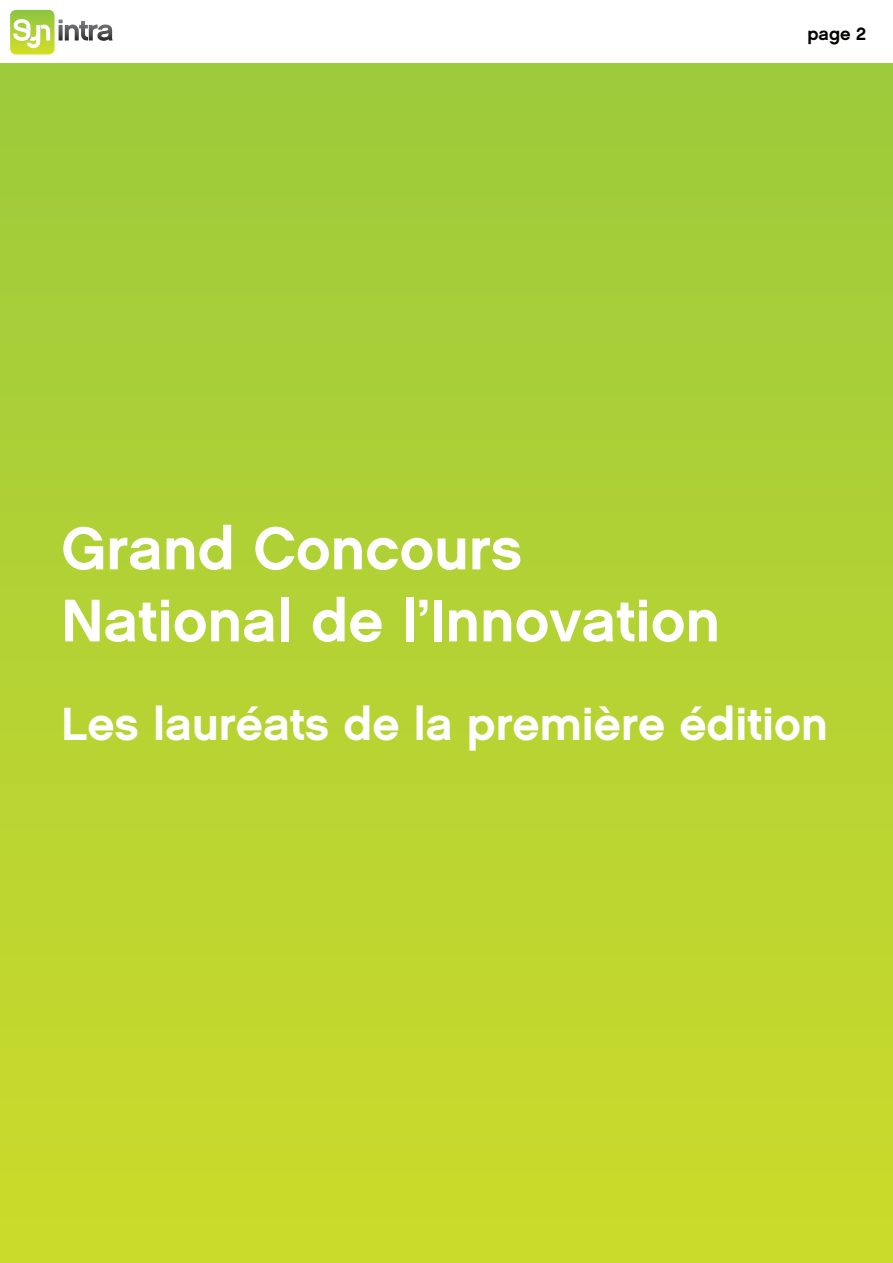
<style>
.page{position:relative;width:893px;height:1263px;background:#fff}
.page>*{position:absolute;margin:0;border:0;box-sizing:border-box;transform-origin:0 0}
.t1{font:60px/72px "Chalet New York Nineteen Sixty";color:#fff}
.t2{font:46.5px "Chalet New York Nineteen Sixty";color:#fff}
.t3{font:18px "Chalet New York Nineteen Sixty";color:#040503}
</style>
<div class="page">
<div style="left:0;top:64px;width:893px;height:1199px;background:linear-gradient(to bottom,#9cca3c,#ccdb2b)"></div>
<svg style="left:10px;top:10px;width:45px;height:45px"></svg>
<svg style="left:59px;top:19px;width:54px;height:22px"></svg>
<svg style="left:13px;top:19px;width:37px;height:29px"></svg>
<p class="t3" style="left:807px;top:23px;width:60px">page 2</p>
<p class="t1" style="left:61px;top:512px;width:660px">Grand Concours<br>National de l’Innovation</p>
<p class="t2" style="left:61px;top:696px;width:768px">Les lauréats de la première édition</p>
</div>
